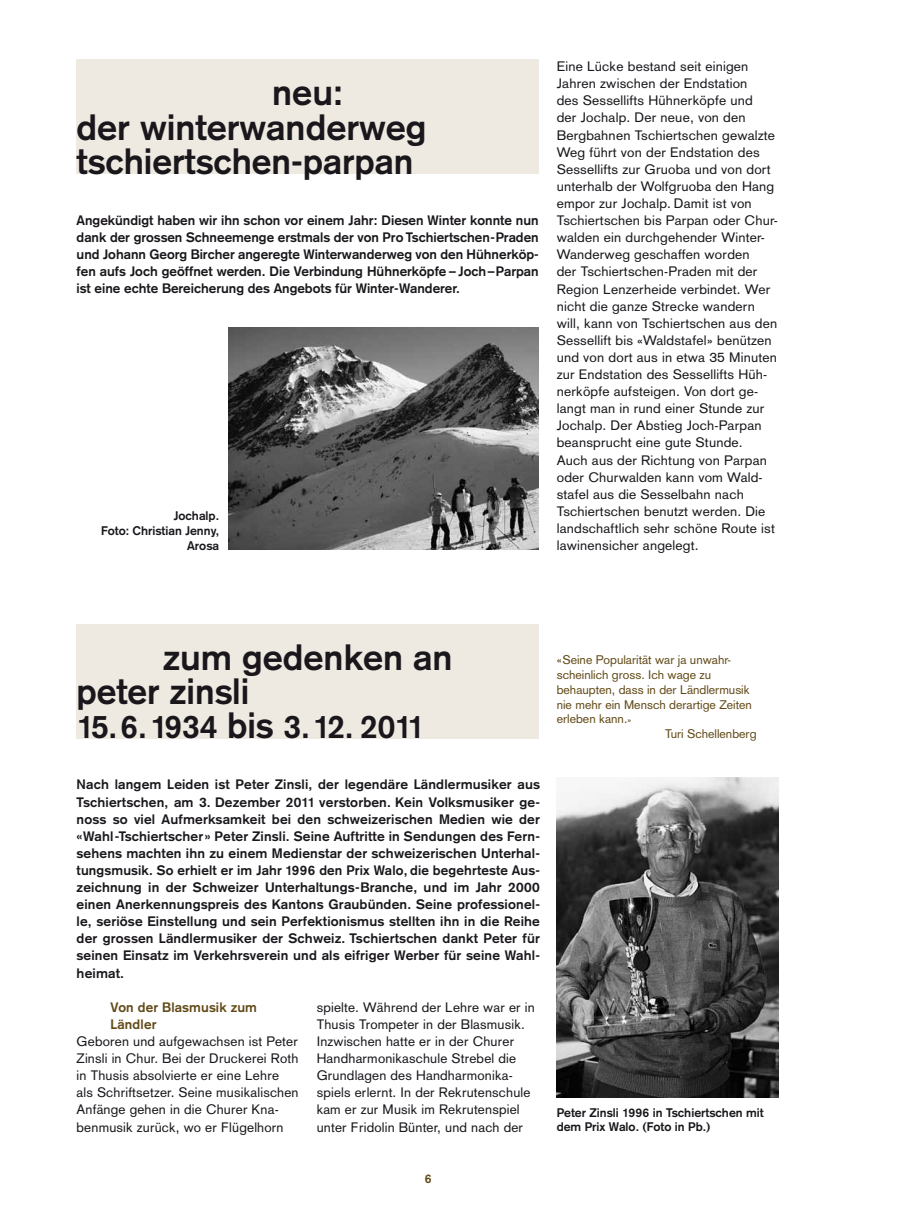
<style>
.page{position:relative;width:915px;height:1212px;background:#fff}
.page>*{position:absolute;margin:0;border:0;box-sizing:border-box;transform-origin:0 0}
.t1{font:700 36px/34.2px "Akzidenz Grotesk";color:#1a171c}
.t2{font:700 32.25px "Akzidenz Grotesk";letter-spacing:-.06em;color:#1a171c}
.t3{font:13.5px/17.1px "Akzidenz Grotesk";letter-spacing:.015em;color:#1a171c}
.t4{font:700 13.5px/17.1px "Akzidenz Grotesk";color:#1a171c;text-align:justify}
.t5{font:700 13.5px/17.1px "Akzidenz Grotesk";letter-spacing:.01em;color:#624a18}
.t6{font:12.3px "Akzidenz Grotesk";color:#624a18}
.t7{font:700 12.3px/14.7px "Akzidenz Grotesk";color:#1a171c;text-align:right}
.t8{font:700 12.3px "Akzidenz Grotesk";color:#624a18}
.s1{font-size:36px}
.s2{font-size:9.3px}
</style>
<div class="page">
<div style="left:77px;top:60px;width:461px;height:114px;background:#eee9e1"></div>
<img style="left:228px;top:328px;width:310px;height:222px">
<div style="left:77px;top:624px;width:461px;height:114px;background:#eee9e1"></div>
<img style="left:556px;top:778px;width:222px;height:319px">
<h1 class="t1" style="left:77px;top:75px;width:351px;text-indent:196px">neu:<br>der winterwanderweg tschiertschen-parpan</h1>
<p class="t4" style="left:77px;top:212px;width:463px">Angekündigt haben wir ihn schon vor einem Jahr: Diesen Winter konnte nun dank der grossen Schneemenge erstmals der von Pro Tschiertschen-Praden und Johann Georg Bircher angeregte Winterwanderweg von den Hühnerköp&shy;fen aufs Joch geöffnet werden. Die Verbindung Hühnerköpfe – Joch – Parpan ist eine echte Bereicherung des Angebots für Winter-Wanderer.</p>
<p class="t7" style="left:101px;top:509px;width:119px">Jochalp.<br>Foto: Christian Jenny,<br>Arosa</p>
<p class="t3" style="left:556px;top:58px;width:223px">Eine Lücke bestand seit einigen Jahren zwischen der Endstation<br>des Sessellifts Hühnerköpfe und<br>der Jochalp. Der neue, von den Bergbahnen Tschiertschen gewalzte Weg führt von der Endstation des Sessellifts zur Gruoba und von dort unterhalb der Wolfgruoba den Hang empor zur Jochalp. Damit ist von Tschiertschen bis Parpan oder Chur&shy;walden ein durchgehender Winter-Wanderweg geschaffen worden<br>der Tschiertschen-Praden mit der Region Lenzerheide verbindet. Wer nicht die ganze Strecke wandern will, kann von Tschiertschen aus den Sessellift bis «Waldstafel» benützen und von dort aus in etwa 35 Minuten zur Endstation des Sessellifts Hüh&shy;nerköpfe aufsteigen. Von dort ge&shy;langt man in rund einer Stunde zur Jochalp. Der Abstieg Joch-Parpan beansprucht eine gute Stunde.<br>Auch aus der Richtung von Parpan oder Churwalden kann vom Wald&shy;stafel aus die Sesselbahn nach Tschiertschen benutzt werden. Die landschaftlich sehr schöne Route ist lawinensicher angelegt.</p>
<h1 class="t1" style="left:77px;top:640px;width:377px;text-indent:86px">zum gedenken an peter zinsli</h1>
<h2 class="t2" style="left:77px;top:708px;width:349px">15.6.1934 <span class="s1">bis</span> 3.12. 2011</h2>
<p class="t4" style="left:77px;top:776px;width:465px">Nach langem Leiden ist Peter Zinsli, der legendäre Ländlermusiker aus Tschiertschen, am 3. Dezember 2011 verstorben. Kein Volksmusiker ge&shy;noss so viel Aufmerksamkeit bei den schweizerischen Medien wie der «Wahl-Tschiertscher» Peter Zinsli. Seine Auftritte in Sendungen des Fern&shy;sehens machten ihn zu einem Medienstar der schweizerischen Unterhal&shy;tungsmusik. So erhielt er im Jahr 1996 den Prix Walo, die begehrteste Aus&shy;zeichnung in der Schweizer Unterhaltungs-Branche, und im Jahr 2000 einen Anerkennungspreis des Kantons Graubünden. Seine professionel&shy;le, seriöse Einstellung und sein Perfektionismus stellten ihn in die Reihe der grossen Ländlermusiker der Schweiz. Tschiertschen dankt Peter für seinen Einsatz im Verkehrsverein und als eifriger Werber für seine Wahl&shy;heimat.</p>
<p class="t5" style="left:111px;top:998px;width:148px">Von der Blasmusik zum<br>Ländler</p>
<p class="t3" style="left:77px;top:1033px;width:223px">Geboren und aufgewachsen ist Peter Zinsli in Chur. Bei der Druckerei Roth in Thusis absolvierte er eine Lehre als Schriftsetzer. Seine musikalischen Anfänge gehen in die Churer Kna&shy;benmusik zurück, wo er Flügelhorn</p>
<p class="t3" style="left:316px;top:998px;width:219px">spielte. Während der Lehre war er in Thusis Trompeter in der Blasmusik.<br>Inzwischen hatte er in der Churer Handharmonikaschule Strebel die Grundlagen des Handharmonika&shy;spiels erlernt. In der Rekrutenschule kam er zur Musik im Rekrutenspiel unter Fridolin Bünter, und nach der</p>
<p class="t8" style="left:425px;top:1171px;width:8px">6</p>
<p class="t6" style="left:556px;top:653px;width:176px">«Seine Popularität war ja unwahr-</p>
<p class="t6" style="left:556px;top:667px;width:156px">scheinlich gross. Ich wage zu</p>
<p class="t6" style="left:556px;top:682px;width:194px">behaupten, dass in der Ländlermusik</p>
<p class="t6" style="left:556px;top:697px;width:197px">nie mehr ein Mensch derartige Zeiten</p>
<p class="t6" style="left:556px;top:712px;width:76px">erleben kann.<span class="s2">»</span></p>
<p class="t6" style="left:664px;top:726px;width:93px">Turi Schellenberg</p>
<p class="t7" style="left:556px;top:1105px;width:208px;text-align:left">Peter Zinsli 1996 in Tschiertschen mit dem Prix Walo. (Foto in Pb.)</p>
</div>
